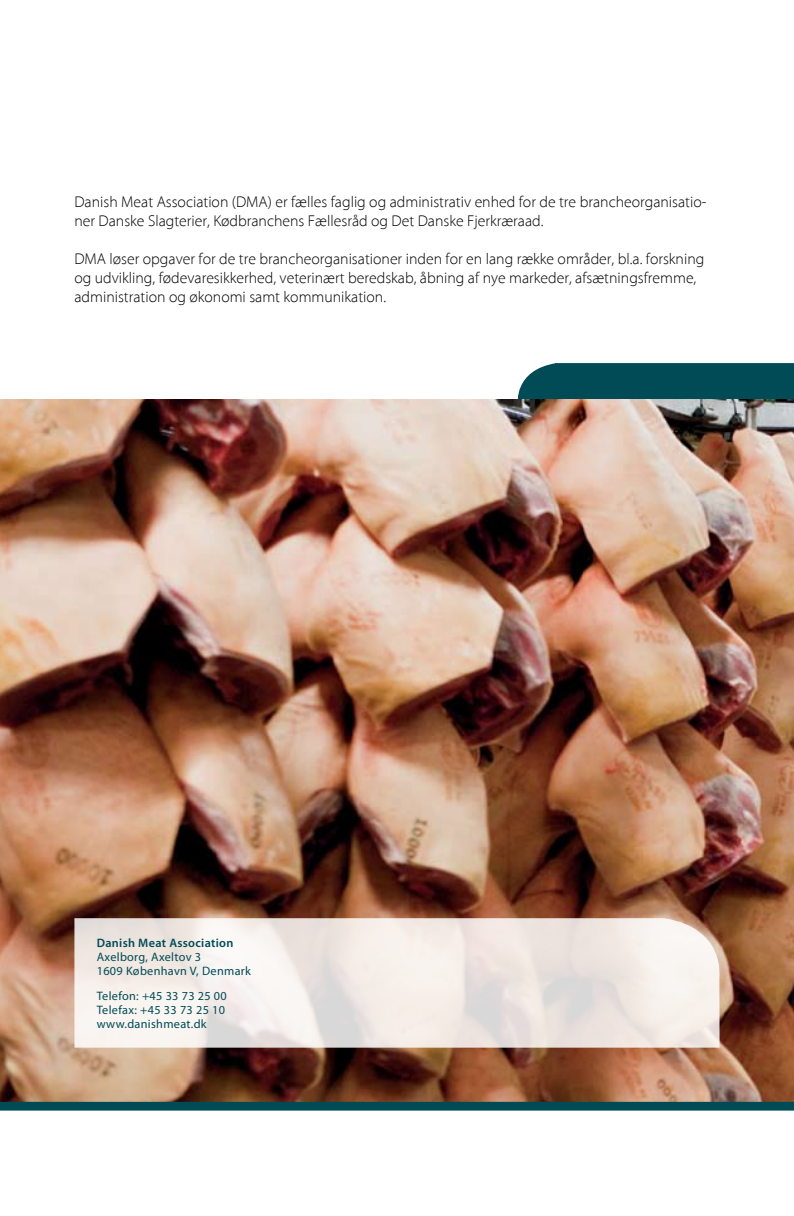
<style>
.page{position:relative;width:794px;height:1216px;background:#fff}
.page>*{position:absolute;margin:0;border:0;box-sizing:border-box;transform-origin:0 0}
.t1{font:300 15.75px/18.9px "Myriad Pro";color:#000}
.t2{font:12.25px/14px "Myriad Pro";letter-spacing:.025em;color:#004b56}
.t3{font:600 12.25px "Myriad Pro";letter-spacing:.025em;color:#004b56}
</style>
<div class="page">
<div style="left:517px;top:363px;width:277px;height:36px;background:#004b56"></div>
<img style="left:0;top:399px;width:794px;height:702px">
<div style="left:0;top:1101px;width:794px;height:9px;background:#004b56"></div>
<svg style="left:74px;top:918px;width:647px;height:129px"></svg>
<p class="t1" style="left:74px;top:192px;width:633px">Danish Meat Association (DMA) er fælles faglig og administrativ enhed for de tre brancheorganisatio&shy;ner Danske Slagterier, Kødbranchens Fællesråd og Det Danske Fjerkræraad.</p>
<p class="t1" style="left:74px;top:249px;width:631px">DMA løser opgaver for de tre brancheorganisationer inden for en lang række områder, bl.a. forskning og udvikling, fødevaresikkerhed, veterinært beredskab, åbning af nye markeder, afsætningsfremme, administration og økonomi samt kommunikation.</p>
<p class="t3" style="left:97px;top:935px;width:138px">Danish Meat Association</p>
<p class="t2" style="left:97px;top:949px;width:156px">Axelborg, Axeltov 3<br>1609 København V, Denmark</p>
<p class="t2" style="left:97px;top:988px;width:132px">Telefon: +45 33 73 25 00<br>Telefax: +45 33 73 25 10 www.danishmeat.dk</p>
</div>
